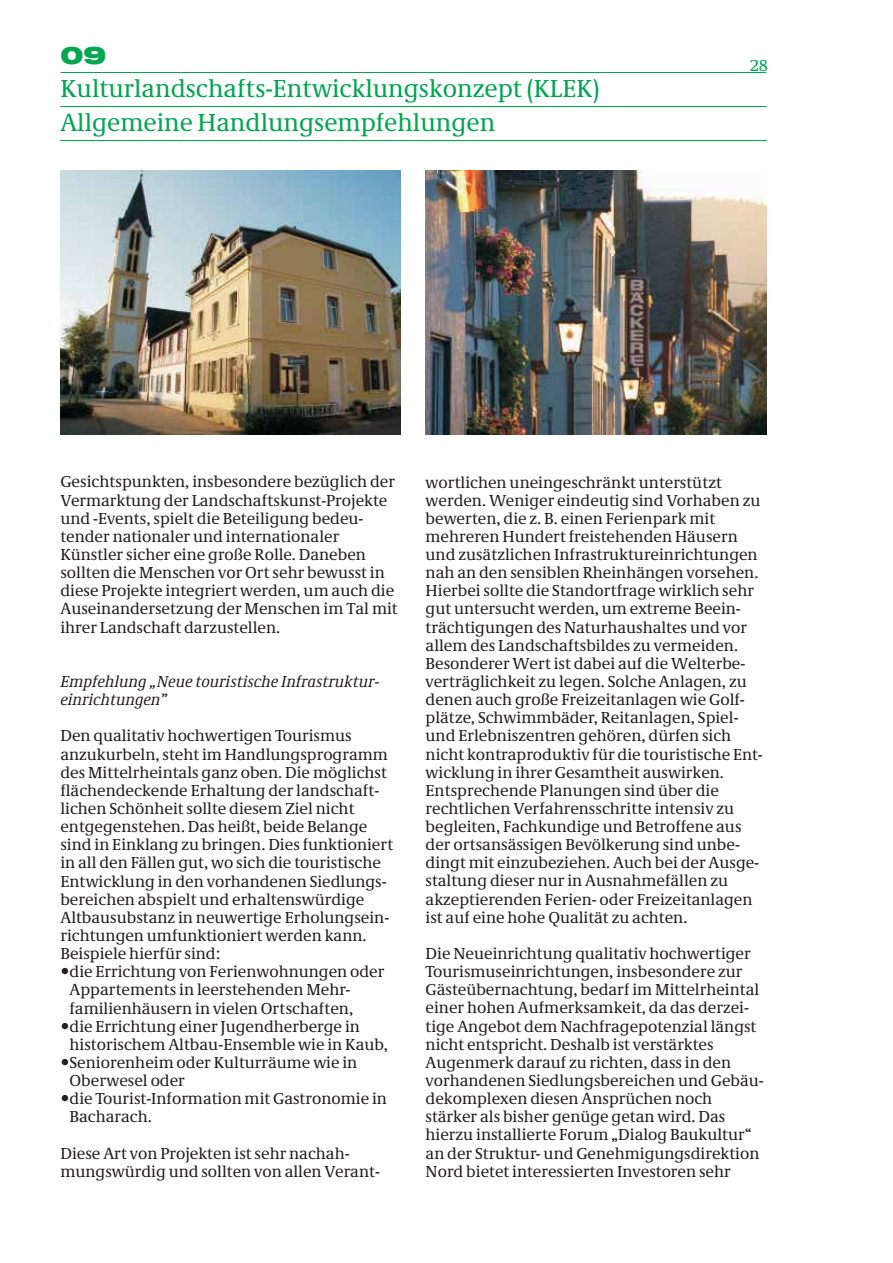
<style>
.page{position:relative;width:893px;height:1263px;background:#fff}
.page>*{position:absolute;margin:0;border:0;box-sizing:border-box;transform-origin:0 0}
.t1{font:25.5px "Neue Demos";color:#00a650}
.t2{font:24px "Swis 721 Blk Ex BT";color:#00a650}
.t3{font:16.5px/18.1px "Neue Demos";color:#231f20}
.t4{font:italic 16.5px/18.1px "Neue Demos";color:#231f20}
.t5{font:16.5px "Neue Demos";color:#00a650}
</style>
<div class="page">
<img style="left:426px;top:171px;width:340px;height:264px">
<img style="left:60px;top:171px;width:341px;height:264px">
<hr style="left:60px;top:72px;width:706px;height:1px;background:#00a650">
<hr style="left:60px;top:106px;width:706px;height:1px;background:#00a650">
<hr style="left:60px;top:140px;width:706px;height:1px;background:#00a650">
<h2 class="t2" style="left:60px;top:42px;width:47px">09</h2>
<h1 class="t1" style="left:60px;top:79px;width:541px">Kulturlandschafts-Entwicklungskonzept (KLEK)</h1>
<h1 class="t1" style="left:60px;top:114px;width:436px">Allgemeine Handlungsempfehlungen</h1>
<p class="t5" style="left:750px;top:59px;width:19px">28</p>
<p class="t3" style="left:60px;top:474px;width:339px">Gesichtspunkten, insbesondere bezüglich der Vermarktung der Landschaftskunst-Projekte und -Events, spielt die Beteiligung bedeu&shy;tender nationaler und internationaler Künstler sicher eine große Rolle. Daneben sollten die Menschen vor Ort sehr bewusst in diese Projekte integriert werden, um auch die Auseinandersetzung der Menschen im Tal mit ihrer Landschaft darzustellen.</p>
<p class="t4" style="left:60px;top:674px;width:321px">Empfehlung „Neue touristische Infrastruktur&shy;einrichtungen”</p>
<p class="t3" style="left:60px;top:728px;width:293px">Den qualitativ hochwertigen Tourismus</p>
<p class="t3" style="left:60px;top:747px;width:329px">anzukurbeln, steht im Handlungsprogramm</p>
<p class="t3" style="left:60px;top:765px;width:328px">des Mittelrheintals ganz oben. Die möglichst</p>
<p class="t3" style="left:60px;top:783px;width:320px">flächendeckende Erhaltung der landschaft-</p>
<p class="t3" style="left:60px;top:801px;width:296px">lichen Schönheit sollte diesem Ziel nicht</p>
<p class="t3" style="left:60px;top:819px;width:308px">entgegenstehen. Das heißt, beide Belange</p>
<p class="t3" style="left:60px;top:837px;width:334px">sind in Einklang zu bringen. Dies funktioniert</p>
<p class="t3" style="left:60px;top:855px;width:322px">in all den Fällen gut, wo sich die touristische</p>
<p class="t3" style="left:60px;top:874px;width:328px">Entwicklung in den vorhandenen Siedlungs-</p>
<p class="t3" style="left:60px;top:892px;width:305px">bereichen abspielt und erhaltenswürdige</p>
<p class="t3" style="left:60px;top:910px;width:330px">Altbausubstanz in neuwertige Erholungsein-</p>
<p class="t3" style="left:60px;top:928px;width:308px">richtungen umfunktioniert werden kann.</p>
<p class="t3" style="left:60px;top:946px;width:161px">Beispiele hierfür sind:</p>
<p class="t3" style="left:70px;top:964px;width:316px">die Errichtung von Ferienwohnungen oder</p>
<p class="t3" style="left:70px;top:982px;width:282px">Appartements in leerstehenden Mehr-</p>
<p class="t3" style="left:70px;top:1000px;width:285px">familienhäusern in vielen Ortschaften,</p>
<p class="t3" style="left:70px;top:1019px;width:292px">die Errichtung einer Jugendherberge in</p>
<p class="t3" style="left:70px;top:1037px;width:320px">historischem Altbau-Ensemble wie in Kaub,</p>
<p class="t3" style="left:70px;top:1055px;width:289px">Seniorenheim oder Kulturräume wie in</p>
<p class="t3" style="left:70px;top:1073px;width:117px">Oberwesel oder</p>
<p class="t3" style="left:70px;top:1091px;width:319px">die Tourist-Information mit Gastronomie in</p>
<p class="t3" style="left:70px;top:1109px;width:84px">Bacharach.</p>
<p class="t3" style="left:60px;top:1146px;width:321px">Diese Art von Projekten ist sehr nachah&shy;mungswürdig und sollten von allen Verant-</p>
<p class="t3" style="left:426px;top:474px;width:339px">wortlichen uneingeschränkt unterstützt werden. Weniger eindeutig sind Vorhaben zu bewerten, die z. B. einen Ferienpark mit mehreren Hundert freistehenden Häusern und zusätzlichen Infrastruktureinrichtungen nah an den sensiblen Rheinhängen vorsehen.<br>Hierbei sollte die Standortfrage wirklich sehr gut untersucht werden, um extreme Beein&shy;trächtigungen des Naturhaushaltes und vor allem des Landschaftsbildes zu vermeiden.<br>Besonderer Wert ist dabei auf die Welterbe&shy;verträglichkeit zu legen. Solche Anlagen, zu denen auch große Freizeitanlagen wie Golf&shy;plätze, Schwimmbäder, Reitanlagen, Spiel&shy;und Erlebniszentren gehören, dürfen sich nicht kontraproduktiv für die touristische Ent&shy;wicklung in ihrer Gesamtheit auswirken.<br>Entsprechende Planungen sind über die rechtlichen Verfahrensschritte intensiv zu begleiten, Fachkundige und Betroffene aus der ortsansässigen Bevölkerung sind unbe&shy;dingt mit einzubeziehen. Auch bei der Ausge&shy;staltung dieser nur in Ausnahmefällen zu akzeptierenden Ferien- oder Freizeitanlagen ist auf eine hohe Qualität zu achten.</p>
<p class="t3" style="left:426px;top:946px;width:340px">Die Neueinrichtung qualitativ hochwertiger Tourismuseinrichtungen, insbesondere zur Gästeübernachtung, bedarf im Mittelrheintal einer hohen Aufmerksamkeit, da das derzei&shy;tige Angebot dem Nachfragepotenzial längst nicht entspricht. Deshalb ist verstärktes Augenmerk darauf zu richten, dass in den vorhandenen Siedlungsbereichen und Gebäu&shy;dekomplexen diesen Ansprüchen noch stärker als bisher genüge getan wird. Das hierzu installierte Forum „Dialog Baukultur“ an der Struktur- und Genehmigungsdirektion Nord bietet interessierten Investoren sehr</p>
</div>
